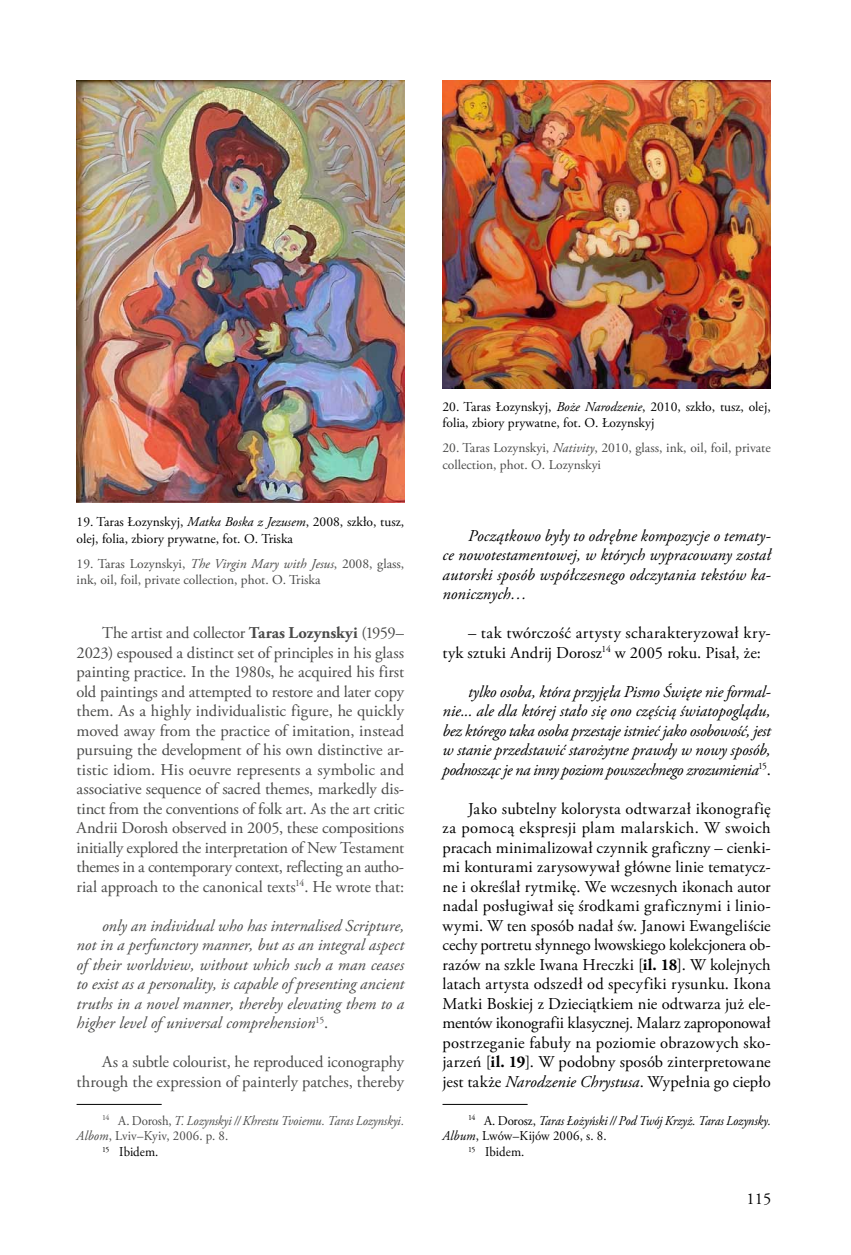
<style>
.page{position:relative;width:851px;height:1255px;background:#fff}
.page>*{position:absolute;margin:0;border:0;box-sizing:border-box;transform-origin:0 0}
.t1{font:16.5px/19.5px "Adobe Garamond Pro";letter-spacing:.01em;color:#000}
.t2{font:16.5px/19.5px "Adobe Garamond Pro";letter-spacing:-.01em;color:#4a4a49;text-align:justify}
.t3{font:italic 16.5px/19.5px "Adobe Garamond Pro";letter-spacing:-.005em;color:#000;text-align:justify}
.t4{font:italic 16.5px/19.5px "Adobe Garamond Pro";letter-spacing:.005em;color:#4a4a49;text-align:justify}
.t5{font:13.5px/16.5px "Adobe Garamond Pro";color:#000}
.t6{font:13.5px/16.5px "Adobe Garamond Pro";color:#4a4a49}
.t7{font:italic 13.5px "Adobe Garamond Pro";letter-spacing:-.01em;color:#4a4a49;scale:.95 1}
.t8{font:italic 13.5px "Adobe Garamond Pro";letter-spacing:-.01em;color:#000;scale:.95 1}
.t9{font:13.5px "Adobe Garamond Pro";color:#000;scale:.95 1}
.t10{font:13.5px "Adobe Garamond Pro";color:#4a4a49;scale:.95 1}
.s1{font-style:italic}
.s2{font-weight:700}
.s3{font-style:normal}
</style>
<div class="page">
<hr style="left:77px;top:1103px;width:85px;height:1px;background:#000">
<img style="left:77px;top:81px;width:327px;height:421px">
<hr style="left:442px;top:1103px;width:85px;height:1px;background:#000">
<img style="left:442px;top:81px;width:328px;height:307px">
<p class="t5" style="left:77px;top:514px;width:329px">19. Taras Łozynskyj, <span class="s1">Matka Boska z Jezusem</span>, 2008, szkło, tusz, olej, folia, zbiory prywatne, fot. O. Triska</p>
<p class="t6" style="left:77px;top:556px;width:329px">19. Taras Lozynskyi, <span class="s1">The Virgin Mary with Jesus</span>, 2008, glass, ink, oil, foil, private collection, phot. O. Triska</p>
<p class="t2" style="left:77px;top:623px;width:329px;text-indent:26px">The artist and collector <span class="s2">Taras Lozynskyi</span> (1959– 2023) espoused a distinct set of principles in his glass painting practice. In the 1980s, he acquired his first old paintings and attempted to restore and later copy them. As a highly individualistic figure, he quickly moved away from the practice of imitation, instead pursuing the development of his own distinctive ar&shy;tistic idiom. His oeuvre represents a symbolic and associative sequence of sacred themes, markedly dis&shy;tinct from the conventions of folk art. As the art critic Andrii Dorosh observed in 2005, these compositions initially explored the interpretation of New Testament themes in a contemporary context, reflecting an autho&shy;rial approach to the canonical texts<sup>14</sup>. He wrote that:</p>
<p class="t4" style="left:77px;top:916px;width:329px;text-indent:26px">only an individual who has internalised Scripture, not in a perfunctory manner, but as an integral aspect of their worldview, without which such a man ceases to exist as a personality, is capable of presenting ancient truths in a novel manner, thereby elevating them to a higher level of universal comprehension<sup>15</sup><span class="s3">.</span></p>
<p class="t2" style="left:77px;top:1052px;width:329px;text-align:right">As a subtle colourist, he reproduced iconography through the expression of painterly patches, thereby</p>
<p class="t7" style="left:102px;top:1112px;width:319px"><sup>14</sup> <span class="s3">A. Dorosh,</span> T. Lozynskyi // Khrestu Tvoiemu. Taras Lozynskyi.</p>
<p class="t10" style="left:77px;top:1128px;width:161px"><span class="s1">Albom</span>, Lviv–Kyiv, 2006. p. 8.</p>
<p class="t9" style="left:102px;top:1143px;width:61px"><sup>15</sup> Ibidem.</p>
<p class="t5" style="left:442px;top:399px;width:330px">20. Taras Łozynskyj, <span class="s1">Boże Narodzenie</span>, 2010, szkło, tusz, olej, folia, zbiory prywatne, fot. O. Łozynskyj</p>
<p class="t6" style="left:442px;top:440px;width:330px">20. Taras Lozynskyi, <span class="s1">Nativity</span>, 2010, glass, ink, oil, foil, private collection, phot. O. Lozynskyi</p>
<p class="t3" style="left:442px;top:526px;width:330px;text-indent:26px">Początkowo były to odrębne kompozycje o tematy&shy;ce nowotestamentowej, w których wypracowany został autorski sposób współczesnego odczytania tekstów ka&shy;nonicznych…</p>
<p class="t1" style="left:442px;top:623px;width:330px;text-indent:26px">– tak twórczość artysty scharakteryzował kry&shy;tyk sztuki Andrij Dorosz<sup>14</sup> w 2005 roku. Pisał, że:</p>
<p class="t3" style="left:442px;top:682px;width:330px;text-indent:26px">tylko osoba, która przyjęła Pismo Święte nie formal&shy;nie... ale dla której stało się ono częścią światopoglądu, bez którego taka osoba przestaje istnieć jako osobowość, jest w stanie przedstawić starożytne prawdy w nowy sposób, podnosząc je na inny poziom powszechnego zrozumienia<sup>15</sup><span class="s3">.</span></p>
<p class="t1" style="left:442px;top:799px;width:330px;text-align:justify;text-indent:26px">Jako subtelny kolorysta odtwarzał ikonografię za pomocą ekspresji plam malarskich. W swoich pracach minimalizował czynnik graficzny – cienki&shy;mi konturami zarysowywał główne linie tematycz&shy;ne i określał rytmikę. We wczesnych ikonach autor nadal posługiwał się środkami graficznymi i linio&shy;wymi. W ten sposób nadał św. Janowi Ewangeliście cechy portretu słynnego lwowskiego kolekcjonera ob&shy;razów na szkle Iwana Hreczki [<span class="s2">il. 18</span>]. W kolejnych latach artysta odszedł od specyfiki rysunku. Ikona Matki Boskiej z Dzieciątkiem nie odtwarza już ele&shy;mentów ikonografii klasycznej. Malarz zaproponował postrzeganie fabuły na poziomie obrazowych sko&shy;jarzeń [<span class="s2">il. 19</span>]. W podobny sposób zinterpretowane jest także <span class="s1">Narodzenie Chrystusa</span>. Wypełnia go ciepło</p>
<p class="t8" style="left:468px;top:1112px;width:320px"><sup>14</sup> <span class="s3">A. Dorosz,</span> Taras Łożyński // Pod Twój Krzyż. Taras Lozynsky.</p>
<p class="t9" style="left:442px;top:1128px;width:174px"><span class="s1">Album</span>, Lwów–Kijów 2006, s. 8.</p>
<p class="t9" style="left:468px;top:1143px;width:61px"><sup>15</sup> Ibidem.</p>
<p class="t1" style="left:746px;top:1189px;width:26px">115</p>
</div>
